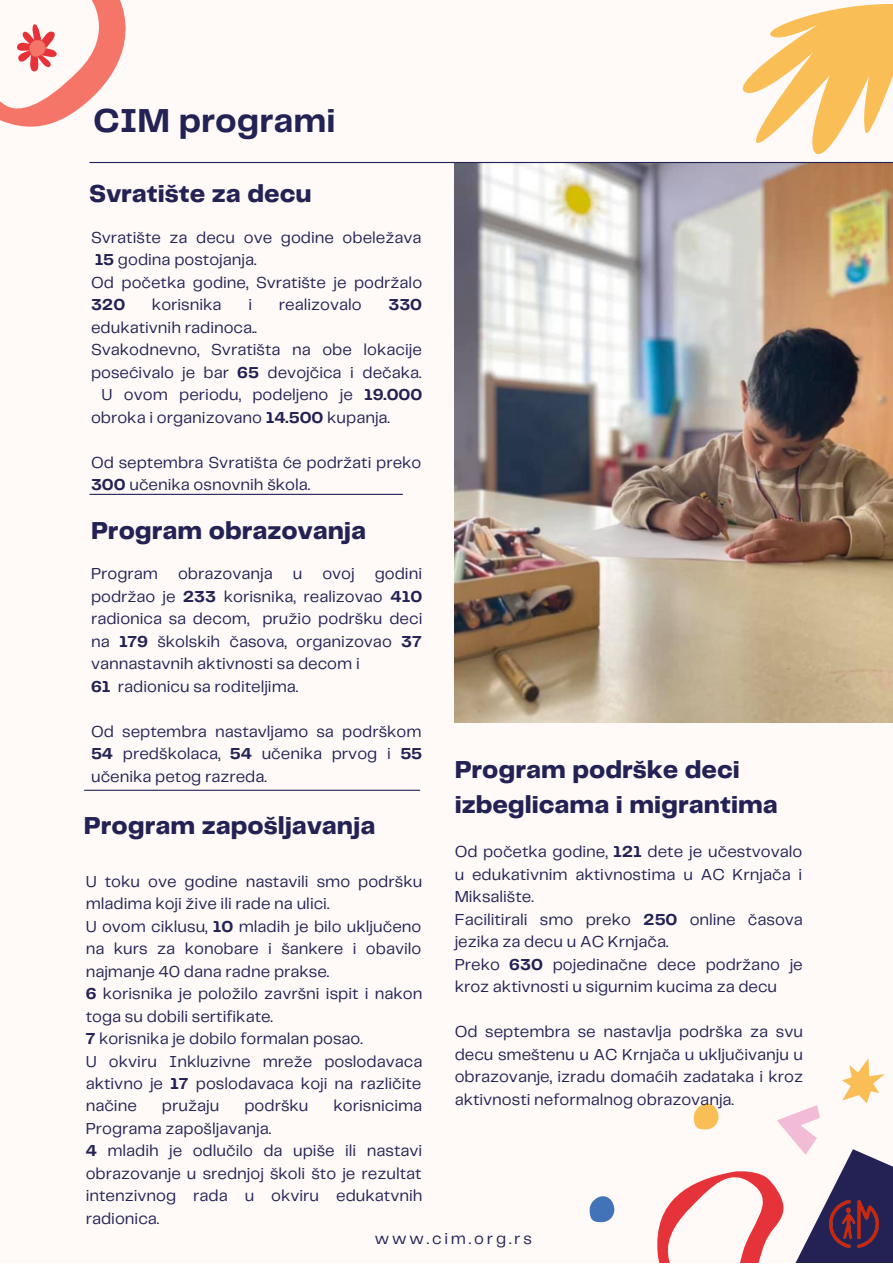
<style>
.page{position:relative;width:893px;height:1264px;background:#fff}
.page>*{position:absolute;margin:0;border:0;box-sizing:border-box;transform-origin:0 0}
.t1{font:700 34.5px "Telegraf";color:#242254}
.t2{font:800 25.5px/34.8px "Telegraf";color:#242254}
.t3{font:16.5px/22.5px "Telegraf";color:#242254}
.t4{font:16.5px "Telegraf";letter-spacing:.17em;color:#242254}
.t5{font:700 16.5px "Telegraf";color:#242254}
.s1{font-weight:700}
</style>
<div class="page">
<div style="left:0;top:0;width:892px;height:1262px;background:#fffaf7"></div>
<img style="left:454px;top:163px;width:438px;height:559px">
<svg style="left:614px;top:1058px;width:278px;height:204px"></svg>
<div style="left:693px;top:1103px;width:25px;height:26px;background:#fabe57;border-radius:12px"></div>
<div style="left:589px;top:1196px;width:25px;height:26px;background:#4272b7;border-radius:12px"></div>
<hr style="left:90px;top:162px;width:802px;height:1px;background:#242254">
<hr style="left:90px;top:494px;width:312px;height:1px;background:#242254">
<hr style="left:84px;top:789px;width:335px;height:1px;background:#242254">
<svg style="left:697px;top:4px;width:195px;height:202px"></svg>
<svg style="left:0;top:0;width:162px;height:162px"></svg>
<img style="left:829px;top:1200px;width:49px;height:47px">
<h1 class="t1" style="left:93px;top:106px;width:244px">CIM programi</h1>
<h2 class="t2" style="left:89px;top:177px;width:224px">Svratište za decu</h2>
<p class="t3" style="left:91px;top:227px;width:332px">Svratište za decu ove godine obeležava<br><span class="s1">15</span> godina postojanja.<br>Od početka godine, Svratište je podržalo</p>
<p class="t5" style="left:91px;top:298px;width:36px">320</p>
<p class="t3" style="left:152px;top:294px;width:71px">korisnika</p>
<p class="t3" style="left:248px;top:294px;width:5px">i</p>
<p class="t3" style="left:279px;top:294px;width:84px">realizovalo</p>
<p class="t5" style="left:388px;top:298px;width:35px">330</p>
<p class="t3" style="left:91px;top:317px;width:167px">edukativnih radinoca..</p>
<p class="t3" style="left:91px;top:339px;width:332px">Svakodnevno, Svratišta na obe lokacije</p>
<p class="t3" style="left:91px;top:362px;width:332px">posećivalo je bar <span class="s1">65</span> devojčica i dečaka.</p>
<p class="t3" style="left:101px;top:384px;width:322px">U ovom periodu, podeljeno je <span class="s1">19.000</span></p>
<p class="t3" style="left:91px;top:407px;width:300px">obroka i organizovano <span class="s1">14.500</span> kupanja.</p>
<p class="t3" style="left:91px;top:452px;width:332px">Od septembra Svratišta će podržati preko<br><span class="s1">300</span> učenika osnovnih škola.</p>
<h2 class="t2" style="left:91px;top:514px;width:276px">Program obrazovanja</h2>
<p class="t3" style="left:91px;top:563px;width:333px">Program obrazovanja u ovoj godini podržao je <span class="s1">233</span> korisnika, realizovao <span class="s1">410 </span>radionica sa decom, pružio podršku deci na <span class="s1">179</span> školskih časova, organizovao <span class="s1">37 </span>vannastavnih aktivnosti sa decom i<br><span class="s1">61</span> radionicu sa roditeljima.</p>
<p class="t3" style="left:91px;top:721px;width:333px;text-align:justify">Od septembra nastavljamo sa podrškom <span class="s1">54</span> predškolaca, <span class="s1">54</span> učenika prvog i <span class="s1">55 </span>učenika petog razreda.</p>
<h2 class="t2" style="left:84px;top:809px;width:293px">Program zapošljavanja</h2>
<p class="t3" style="left:86px;top:870px;width:338px">U toku ove godine nastavili smo podršku mladima koji žive ili rade na ulici.<br>U ovom ciklusu, <span class="s1">10</span> mladih je bilo uključeno na kurs za konobare i šankere i obavilo najmanje 40 dana radne prakse.<br><span class="s1">6</span> korisnika je položilo završni ispit i nakon toga su dobili sertifikate.<br><span class="s1">7</span> korisnika je dobilo formalan posao.<br>U okviru Inkluzivne mreže poslodavaca aktivno je <span class="s1">17</span> poslodavaca koji na različite načine</p>
<p class="t3" style="left:162px;top:1095px;width:59px">pružaju</p>
<p class="t3" style="left:244px;top:1095px;width:66px">podršku</p>
<p class="t3" style="left:333px;top:1095px;width:90px">korisnicima</p>
<p class="t3" style="left:86px;top:1118px;width:338px">Programa zapošljavanja.<br><span class="s1">4</span> mladih je odlučilo da upiše ili nastavi obrazovanje u srednjoj školi što je rezultat intenzivnog rada u okviru edukatvnih radionica.</p>
<h2 class="t2" style="left:454px;top:754px;width:324px">Program podrške deci izbeglicama i migrantima</h2>
<p class="t3" style="left:454px;top:841px;width:350px">Od početka godine, <span class="s1">121</span> dete je učestvovalo u edukativnim aktivnostima u AC Krnjača i Miksalište.<br>Facilitirali smo preko <span class="s1">250</span> online časova jezika za decu u AC Krnjača.<br>Preko <span class="s1">630</span> pojedinačne dece podržano je kroz aktivnosti u sigurnim kucima za decu</p>
<p class="t3" style="left:454px;top:1021px;width:350px;text-align:justify">Od septembra se nastavlja podrška za svu decu smeštenu u AC Krnjača u uključivanju u obrazovanje, izradu domaćih zadataka i kroz aktivnosti neformalnog obrazovanja.</p>
<p class="t4" style="left:375px;top:1231px;width:158px">www.cim.org.rs</p>
</div>
